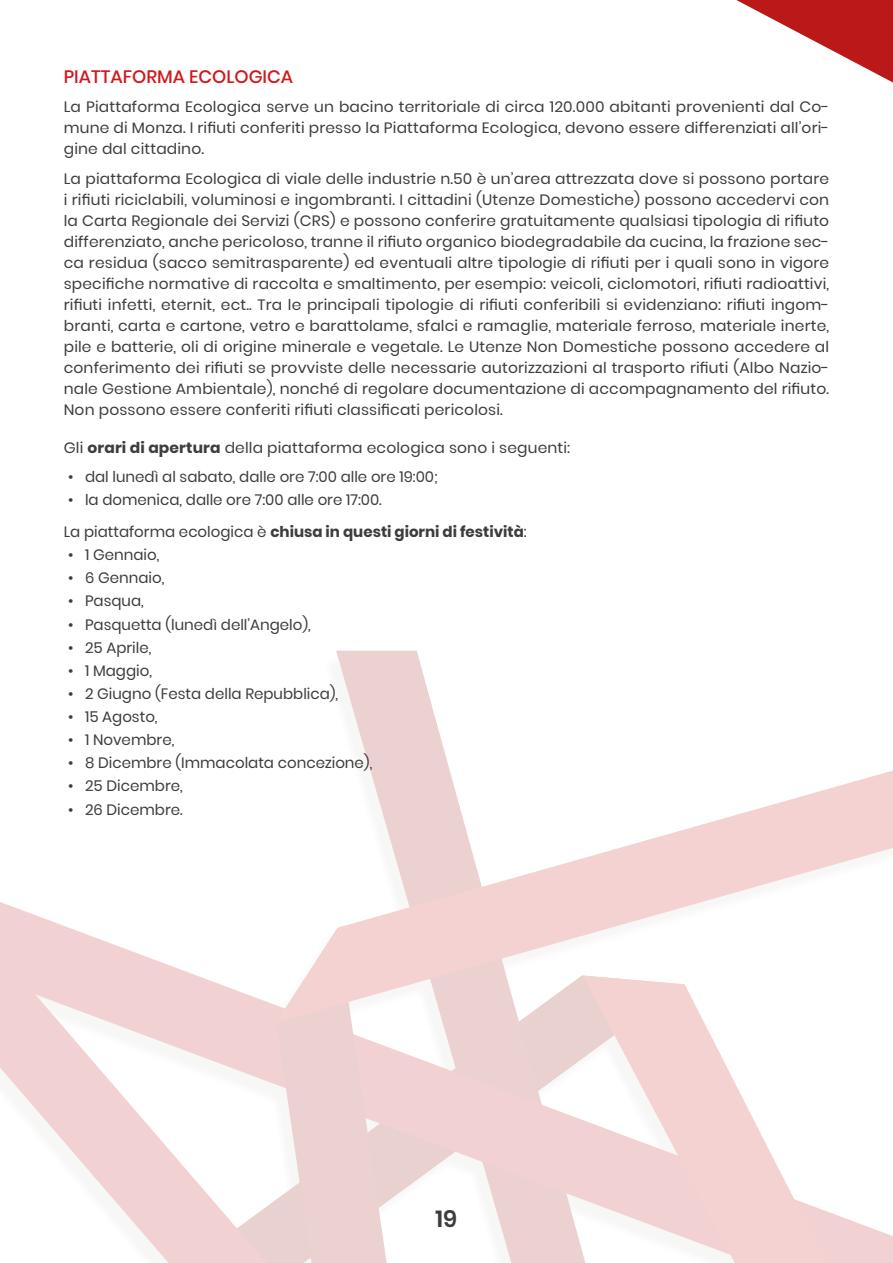
<style>
.page{position:relative;width:893px;height:1263px;background:#fff}
.page>*{position:absolute;margin:0;border:0;box-sizing:border-box;transform-origin:0 0}
.t1{font:600 23.25px "Poppins";color:#3d3d3c}
.SOTTOTITOLO_NUMERATO{font:500 18px "Poppins";color:#cf1a1e}
.Paragrafo_generale{font:15px/21px "Poppins";color:#3d3d3c;text-align:justify}
.PUNTO_ELENCO_-_PUNTO{font:700 15px "Poppins";color:#3d3d3c}
.s1{font-weight:700}
.s2{font-weight:400}
</style>
<div class="page">
<svg style="left:736px;top:0;width:157px;height:83px"></svg>
<svg style="left:336px;top:651px;width:103px;height:81px;fill:#ebd1d0"></svg>
<svg style="left:0;top:902px;width:583px;height:361px;fill:#f1d1d1"></svg>
<svg style="left:583px;top:1022px;width:310px;height:241px"></svg>
<svg style="left:0;top:919px;width:276px;height:344px"></svg>
<svg style="left:276px;top:1022px;width:135px;height:241px;fill:#ebd1d0"></svg>
<svg style="left:276px;top:732px;width:617px;height:290px"></svg>
<p class="SOTTOTITOLO_NUMERATO" style="left:64px;top:66px;width:231px">PIATTAFORMA ECOLOGICA</p>
<p class="Paragrafo_generale" style="left:64px;top:97px;width:767px">La Piattaforma Ecologica serve un bacino territoriale di circa 120.000 abitanti provenienti dal Co&shy;mune di Monza. I rifiuti conferiti presso la Piattaforma Ecologica, devono essere differenziati all’ori&shy;gine dal cittadino.</p>
<p class="Paragrafo_generale" style="left:64px;top:168px;width:767px">La piattaforma Ecologica di viale delle industrie n.50 è un’area attrezzata dove si possono portare i rifiuti riciclabili, voluminosi e ingombranti. I cittadini (Utenze Domestiche) possono accedervi con la Carta Regionale dei Servizi (CRS) e possono conferire gratuitamente qualsiasi tipologia di rifiuto differenziato, anche pericoloso, tranne il rifiuto organico biodegradabile da cucina, la frazione sec&shy;ca residua (sacco semitrasparente) ed eventuali altre tipologie di rifiuti per i quali sono in vigore specifiche normative di raccolta e smaltimento, per esempio: veicoli, ciclomotori, rifiuti radioattivi, rifiuti infetti, eternit, ect.. Tra le principali tipologie di rifiuti conferibili si evidenziano: rifiuti ingom&shy;branti, carta e cartone, vetro e barattolame, sfalci e ramaglie, materiale ferroso, materiale inerte, pile e batterie, oli di origine minerale e vegetale. Le Utenze Non Domestiche possono accedere al conferimento dei rifiuti se provviste delle necessarie autorizzazioni al trasporto rifiuti (Albo Nazio&shy;nale Gestione Ambientale), nonché di regolare documentazione di accompagnamento del rifiuto.<br>Non possono essere conferiti rifiuti classificati pericolosi.</p>
<p class="Paragrafo_generale" style="left:64px;top:437px;width:508px">Gli <span class="s1">orari di apertura</span> della piattaforma ecologica sono i seguenti:</p>
<p class="Paragrafo_generale" style="left:68px;top:467px;width:371px">• dal lunedì al sabato, dalle ore 7:00 alle ore 19:00;</p>
<p class="Paragrafo_generale" style="left:68px;top:490px;width:315px">• la domenica, dalle ore 7:00 alle ore 17:00.</p>
<p class="PUNTO_ELENCO_-_PUNTO" style="left:64px;top:523px;width:464px"><span class="s2">La piattaforma ecologica è</span> chiusa in questi giorni di festività<span class="s2">:</span></p>
<p class="Paragrafo_generale" style="left:68px;top:544px;width:93px">• 1 Gennaio,</p>
<p class="Paragrafo_generale" style="left:68px;top:568px;width:98px">• 6 Gennaio,</p>
<p class="Paragrafo_generale" style="left:68px;top:591px;width:77px">• Pasqua,</p>
<p class="Paragrafo_generale" style="left:68px;top:614px;width:244px">• Pasquetta (lunedì dell’Angelo),</p>
<p class="Paragrafo_generale" style="left:68px;top:637px;width:85px">• 25 Aprile,</p>
<p class="Paragrafo_generale" style="left:68px;top:660px;width:85px">• 1 Maggio,</p>
<p class="Paragrafo_generale" style="left:68px;top:683px;width:272px">• 2 Giugno (Festa della Repubblica),</p>
<p class="Paragrafo_generale" style="left:68px;top:706px;width:91px">• 15 Agosto,</p>
<p class="Paragrafo_generale" style="left:68px;top:729px;width:108px">• 1 Novembre,</p>
<p class="Paragrafo_generale" style="left:68px;top:753px;width:306px">• 8 Dicembre (Immacolata concezione),</p>
<p class="Paragrafo_generale" style="left:68px;top:776px;width:116px">• 25 Dicembre,</p>
<p class="Paragrafo_generale" style="left:68px;top:799px;width:116px">• 26 Dicembre.</p>
<h1 class="t1" style="left:436px;top:1205px;width:23px">19</h1>
</div>
